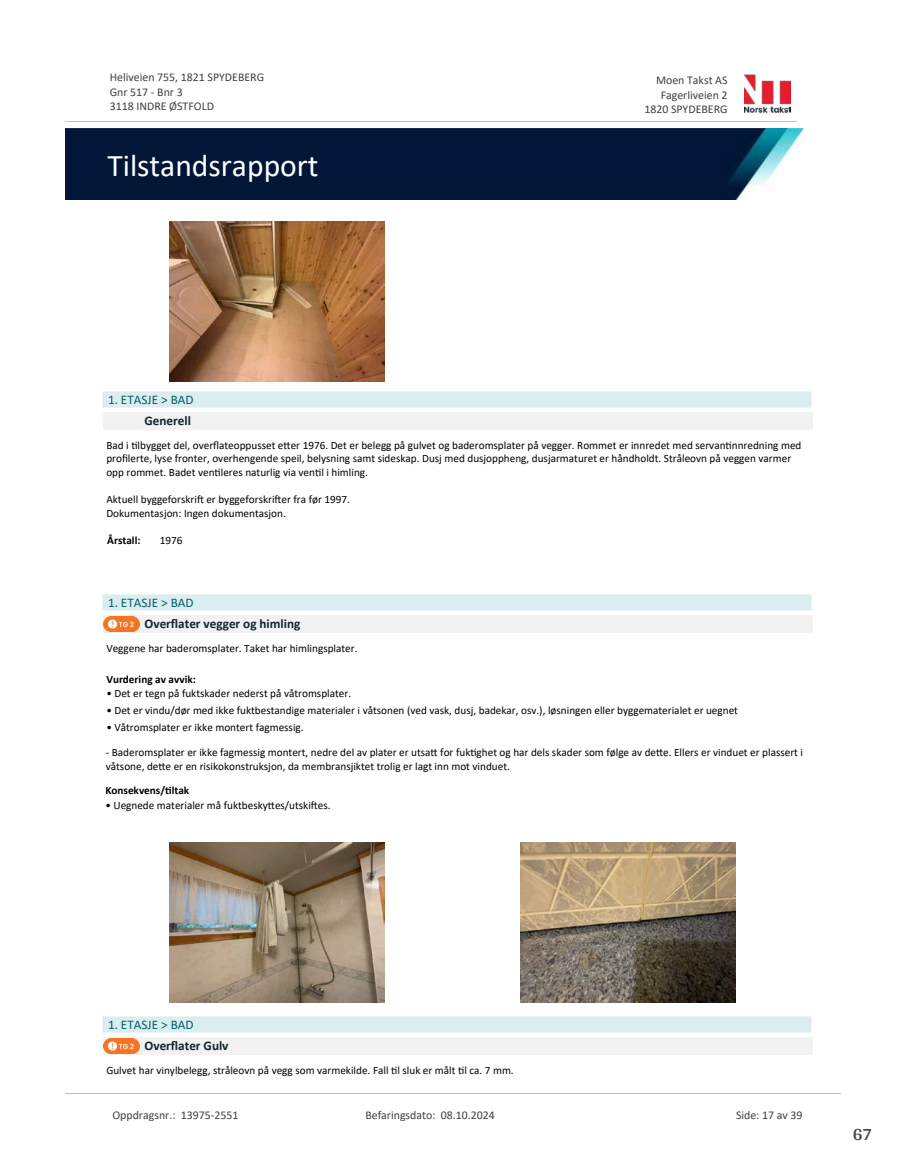
<style>
.page{position:relative;width:915px;height:1172px;background:#fff}
.page>*{position:absolute;margin:0;border:0;box-sizing:border-box;transform-origin:0 0}
.t1{font:31.65px "Calibri";color:#fff}
.t2{font:700 18px "Arya";color:#414749}
.t3{font:700 13.2px "Calibri";color:#0f252c}
.t4{font:13.2px "Calibri";color:#065c69}
.t5{font:11.85px/14.5px "Calibri";color:#404040}
.t6{font:11.25px/13.6px "Calibri";color:#000}
.t7{font:700 11.25px "Calibri";color:#000}
</style>
<div class="page">
<img style="left:170px;top:222px;width:214px;height:160px">
<div style="left:104px;top:412px;width:708px;height:17px;background:#f2f2f2"></div>
<div style="left:103px;top:391px;width:708px;height:16px;background:#daeef2"></div>
<hr style="left:103px;top:391px;width:708px;height:1px;background:#eaf5f7">
<hr style="left:103px;top:407px;width:708px;height:1px;background:#eaf5f7">
<div style="left:104px;top:615px;width:708px;height:17px;background:#f2f2f2"></div>
<svg style="left:107px;top:616px;width:29px;height:16px"></svg>
<img style="left:104px;top:617px;width:35px;height:14px">
<div style="left:103px;top:594px;width:708px;height:16px;background:#daeef2"></div>
<hr style="left:103px;top:594px;width:708px;height:1px;background:#eaf5f7">
<hr style="left:103px;top:610px;width:708px;height:1px;background:#eaf5f7">
<img style="left:170px;top:843px;width:214px;height:160px">
<img style="left:520px;top:843px;width:215px;height:160px">
<div style="left:104px;top:1037px;width:708px;height:17px;background:#f2f2f2"></div>
<svg style="left:107px;top:1053px;width:29px;height:1px"></svg>
<img style="left:104px;top:1038px;width:35px;height:15px">
<div style="left:103px;top:1016px;width:708px;height:16px;background:#daeef2"></div>
<hr style="left:103px;top:1016px;width:708px;height:1px;background:#eaf5f7">
<hr style="left:103px;top:1032px;width:708px;height:1px;background:#eaf5f7">
<img style="left:744px;top:74px;width:46px;height:40px">
<hr style="left:65px;top:121px;width:731px;height:1px;background:#c0c0c0">
<img style="left:65px;top:129px;width:738px;height:71px">
<hr style="left:65px;top:1093px;width:775px;height:1px;background:#c0c0c0">
<p class="t5" style="left:110px;top:70px;width:156px">Heliveien 755, 1821 SPYDEBERG<br>Gnr 517 - Bnr 3<br>3118 INDRE ØSTFOLD</p>
<p class="t5" style="left:655px;top:73px;width:73px">Moen Takst AS</p>
<p class="t5" style="left:660px;top:87px;width:68px">Fagerliveien 2</p>
<p class="t5" style="left:644px;top:102px;width:85px">1820 SPYDEBERG</p>
<h1 class="t1" style="left:107px;top:143px;width:213px">Tilstandsrapport</h1>
<p class="t4" style="left:108px;top:390px;width:87px">1. ETASJE &gt; BAD</p>
<p class="t3" style="left:144px;top:411px;width:48px">Generell</p>
<p class="t6" style="left:106px;top:438px;width:696px">Bad i 琀椀lbygget del, over昀氀ateoppusset e琀琀er 1976. Det er belegg på gulvet og baderomsplater på vegger. Rommet er innredet med servan琀椀nnredning med pro昀椀lerte, lyse fronter, overhengende speil, belysning samt sideskap. Dusj med dusjoppheng, dusjarmaturet er håndholdt. Stråleovn på veggen varmer opp rommet. Badet ven琀椀leres naturlig via ven琀椀l i himling.</p>
<p class="t6" style="left:106px;top:493px;width:245px">Aktuell byggeforskri昀琀 er byggeforskri昀琀er fra før 1997.<br>Dokumentasjon: Ingen dokumentasjon.</p>
<p class="t7" style="left:107px;top:532px;width:35px">Årstall:</p>
<p class="t6" style="left:160px;top:533px;width:24px">1976</p>
<p class="t4" style="left:108px;top:593px;width:87px">1. ETASJE &gt; BAD</p>
<p class="t3" style="left:144px;top:614px;width:157px">Over昀氀ater vegger og himling</p>
<p class="t6" style="left:106px;top:641px;width:252px">Veggene har baderomsplater. Taket har himlingsplater.</p>
<p class="t7" style="left:106px;top:671px;width:91px">Vurdering av avvik:</p>
<p class="t6" style="left:106px;top:686px;width:246px">• Det er tegn på fuktskader nederst på våtromsplater.</p>
<p class="t6" style="left:106px;top:703px;width:633px">• Det er vindu/dør med ikke fuktbestandige materialer i våtsonen (ved vask, dusj, badekar, osv.), løsningen eller byggematerialet er uegnet</p>
<p class="t6" style="left:106px;top:720px;width:199px">• Våtromsplater er ikke montert fagmessig.</p>
<p class="t6" style="left:106px;top:745px;width:698px">- Baderomsplater er ikke fagmessig montert, nedre del av plater er utsa琀琀 for fuk琀椀ghet og har dels skader som følge av de琀琀e. Ellers er vinduet er plassert i våtsone, de琀琀e er en risikokonstruksjon, da membransjiktet trolig er lagt inn mot vinduet.</p>
<p class="t7" style="left:105px;top:782px;width:85px">Konsekvens/琀椀ltak</p>
<p class="t6" style="left:105px;top:798px;width:227px">• Uegnede materialer må fuktbesky琀琀es/utski昀琀es.</p>
<p class="t4" style="left:108px;top:1015px;width:87px">1. ETASJE &gt; BAD</p>
<p class="t3" style="left:144px;top:1036px;width:85px">Over昀氀ater Gulv</p>
<p class="t6" style="left:106px;top:1063px;width:409px">Gulvet har vinylbelegg, stråleovn på vegg som varmekilde. Fall 琀椀l sluk er målt 琀椀l ca. 7 mm.</p>
<p class="t5" style="left:112px;top:1107px;width:127px">Oppdragsnr.: 13975-2551</p>
<p class="t5" style="left:365px;top:1107px;width:131px">Befaringsdato: 08.10.2024</p>
<p class="t5" style="left:735px;top:1107px;width:68px">Side: 17 av 39</p>
<h2 class="t2" style="left:852px;top:1123px;width:21px">67</h2>
</div>
